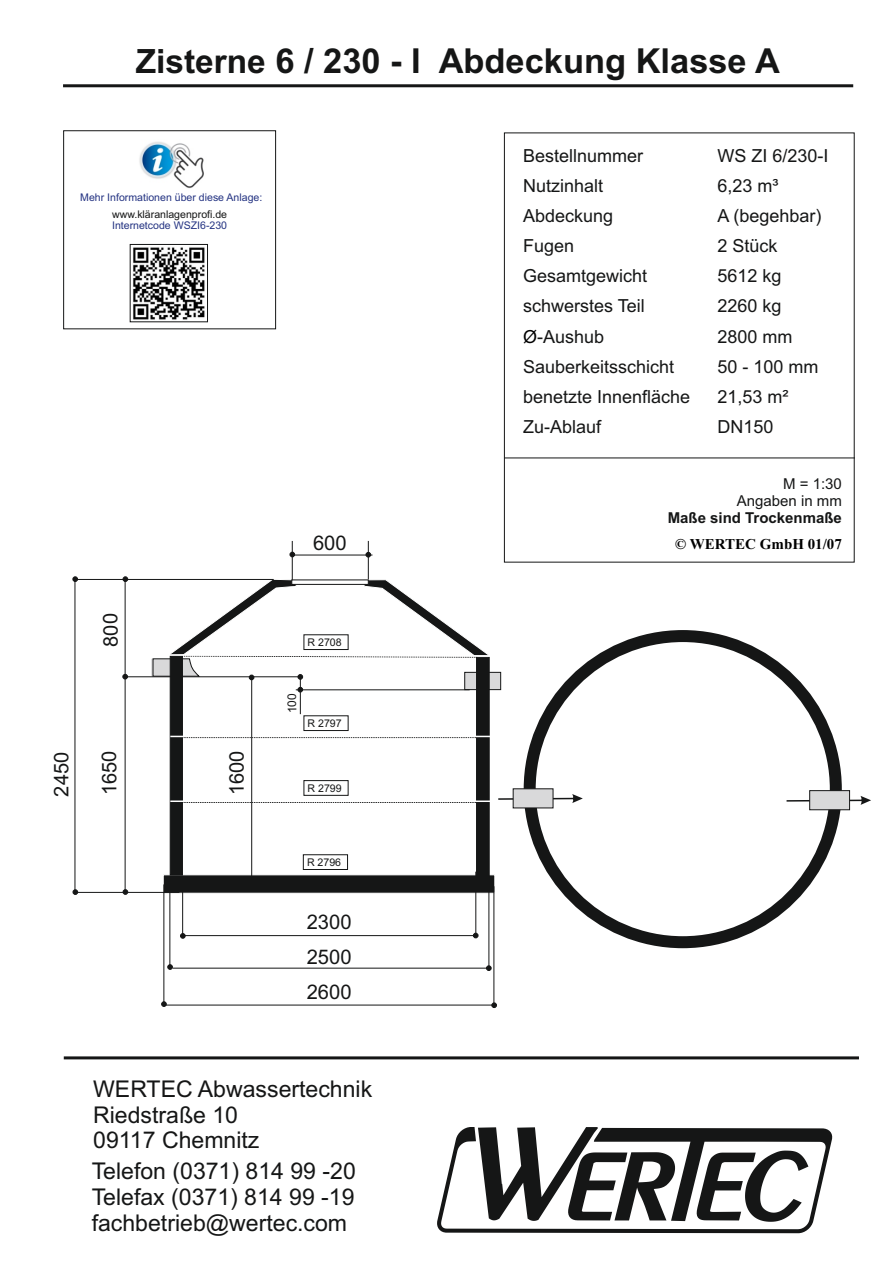
<style>
.page{position:relative;width:893px;height:1263px;background:#fff}
.page>*{position:absolute;margin:0;border:0;box-sizing:border-box;transform-origin:0 0}
.t1{font:700 34.5px "Arial";color:#151616}
.t2{font:23.1px/25.8px "Arial";color:#151616}
.t3{font:20.1px/34.7px "Arial";color:#151616}
.t4{font:18px/30.2px "Arial";color:#151616}
.t5{font:700 15px "Arial";color:#151616}
.t6{font:15px/16.8px "Arial";color:#151616;text-align:right}
.t7{font:700 15px "Times New Roman";color:#000}
.t8{font:12px "Arial";color:#151616}
.t9{font:10.65px "Arial";color:#151616}
.t10{font:10.5px "Arial";color:#243382}
.t11{font:10.5px "Arial";color:#151616}
.s1{font-size:33.45px}
.s2{color:#000}
</style>
<div class="page">
<hr style="left:64px;top:1056px;width:795px;height:3px;background:#151616">
<svg style="left:437px;top:1127px;width:396px;height:106px"></svg>
<hr style="left:77px;top:579px;width:197px;height:1px;background:#151616">
<hr style="left:127px;top:676px;width:173px;height:1px;background:#151616">
<hr style="left:76px;top:892px;width:103px;height:1px;background:#151616">
<hr style="left:292px;top:541px;width:1px;height:40px;background:#151616">
<hr style="left:368px;top:541px;width:1px;height:41px;background:#151616">
<hr style="left:293px;top:555px;width:79px;height:1px;background:#151616">
<hr style="left:182px;top:879px;width:1px;height:57px;background:#151616">
<hr style="left:169px;top:886px;width:1px;height:80px;background:#151616">
<hr style="left:488px;top:876px;width:1px;height:94px;background:#151616">
<hr style="left:475px;top:872px;width:1px;height:65px;background:#151616">
<hr style="left:183px;top:935px;width:291px;height:1px;background:#151616">
<hr style="left:173px;top:968px;width:314px;height:1px;background:#151616">
<svg style="left:290px;top:552px;width:5px;height:5px"></svg>
<svg style="left:366px;top:552px;width:5px;height:5px"></svg>
<hr style="left:75px;top:581px;width:1px;height:312px;background:#151616">
<hr style="left:125px;top:578px;width:1px;height:315px;background:#151616">
<svg style="left:123px;top:576px;width:5px;height:6px"></svg>
<svg style="left:73px;top:576px;width:5px;height:6px"></svg>
<svg style="left:122px;top:674px;width:6px;height:5px"></svg>
<svg style="left:73px;top:889px;width:5px;height:6px"></svg>
<svg style="left:123px;top:889px;width:5px;height:6px"></svg>
<svg style="left:167px;top:964px;width:6px;height:6px"></svg>
<svg style="left:180px;top:933px;width:6px;height:5px"></svg>
<svg style="left:486px;top:965px;width:5px;height:6px"></svg>
<svg style="left:473px;top:933px;width:5px;height:5px"></svg>
<hr style="left:63px;top:84px;width:790px;height:3px;background:#151616">
<hr style="left:163px;top:884px;width:1px;height:120px;background:#151616">
<hr style="left:493px;top:886px;width:1px;height:120px;background:#151616">
<hr style="left:164px;top:1005px;width:329px;height:1px;background:#151616">
<svg style="left:161px;top:1001px;width:6px;height:6px"></svg>
<svg style="left:491px;top:1002px;width:6px;height:6px"></svg>
<div style="left:524px;top:630px;width:318px;height:318px;border:12px solid #151616;border-radius:50%"></div>
<svg style="left:786px;top:790px;width:85px;height:20px"></svg>
<svg style="left:140px;top:579px;width:443px;height:314px"></svg>
<hr style="left:300px;top:677px;width:1px;height:37px;background:#151616">
<hr style="left:504px;top:458px;width:351px;height:1px;background:#151616">
<div style="left:63px;top:131px;width:213px;height:198px;border:1px solid #151616"></div>
<img style="left:139px;top:141px;width:65px;height:48px">
<img style="left:133px;top:247px;width:72px;height:73px">
<div style="left:130px;top:244px;width:78px;height:78px;border:1px solid #151616"></div>
<h1 class="t1" style="left:136px;top:48px;width:646px"><span class="s1">Zisterne</span> 6 / 230 - I Abdeckung Klasse A</h1>
<p class="t10" style="left:80px;top:193px;width:184px">Mehr Informationen über diese Anlage:</p>
<p class="t11" style="left:112px;top:210px;width:117px">www.kläranlagenprofi.de</p>
<p class="t10" style="left:112px;top:222px;width:117px">Internetcode WSZI6-230</p>
<p class="t3" style="left:95px;top:647px;width:35px;rotate:-90deg">800</p>
<p class="t3" style="left:46px;top:797px;width:46px;rotate:-90deg">2450</p>
<p class="t3" style="left:94px;top:795px;width:46px;rotate:-90deg">1650</p>
<p class="t3" style="left:221px;top:795px;width:46px;rotate:-90deg">1600</p>
<p class="t3" style="left:313px;top:527px;width:35px">600</p>
<p class="t9" style="left:308px;top:638px;width:36px">R 2708</p>
<p class="t8" style="left:288px;top:713px;width:22px;rotate:-90deg">100</p>
<p class="t9" style="left:308px;top:719px;width:36px">R 2797</p>
<p class="t9" style="left:308px;top:784px;width:36px">R 2799</p>
<p class="t9" style="left:307px;top:858px;width:36px">R 2796</p>
<p class="t3" style="left:307px;top:906px;width:46px">2300<br>2500</p>
<p class="t3" style="left:307px;top:976px;width:46px">2600</p>
<p class="t2" style="left:93px;top:1078px;width:281px">WERTEC Abwassertechnik<br>Riedstraße 10<br>09117 Chemnitz</p>
<p class="t2" style="left:92px;top:1160px;width:266px;text-align:justify">Telefon (0371) 814 99 -20<br>Telefax (0371) 814 99 -19 fachbetrieb@wertec.com</p>
<p class="t4" style="left:523px;top:142px;width:169px">Bestellnummer<br>Nutzinhalt<br>Abdeckung<br>Fugen<br>Gesamtgewicht schwerstes Teil<br><span class="s2">Ø</span>-Aushub<br>Sauberkeitsschicht benetzte Innenfläche<br>Zu-Ablauf</p>
<p class="t4" style="left:717px;top:142px;width:113px">WS ZI 6/230-I<br>6,23 m³<br>A (begehbar)<br>2 Stück<br>5612 kg<br>2260 kg<br>2800 mm<br>50 - 100 mm<br>21,53 m²<br>DN150</p>
<p class="t6" style="left:737px;top:477px;width:107px">M = 1:30<br>Angaben in mm</p>
<p class="t5" style="left:668px;top:512px;width:176px">Maße sind Trockenmaße</p>
<p class="t7" style="left:675px;top:538px;width:168px">© WERTEC GmbH 01/07</p>
</div>
